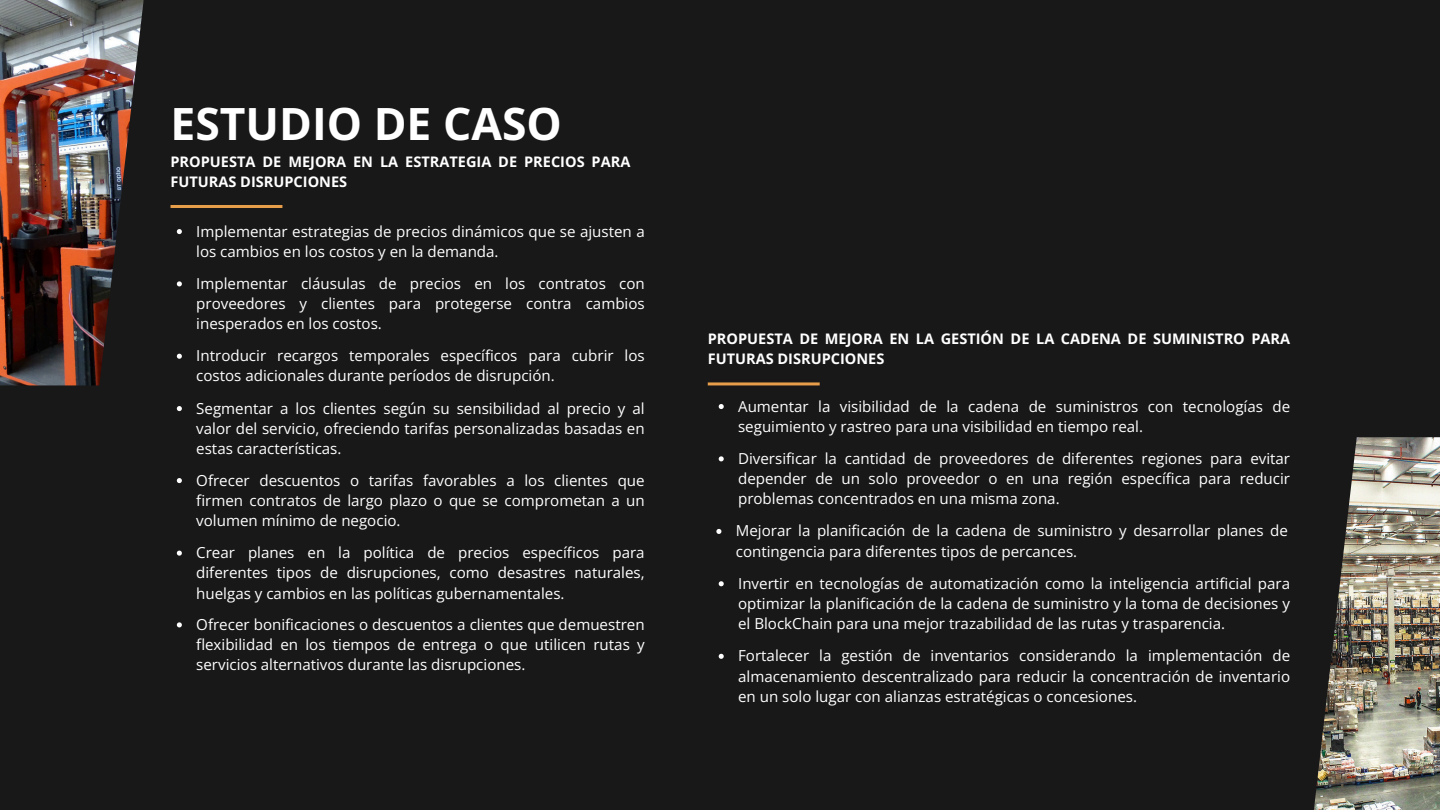
<style>
.page{position:relative;width:1440px;height:810px;background:#191818}
.page>*{position:absolute;margin:0;border:0;box-sizing:border-box;transform-origin:0 0}
.t1{font:700 44.4px "Open Sans";color:#fff}
.t2{font:15.1px/20.2px "Open Sans";color:#fff;text-align:justify}
.t3{font:700 14.5px/20.1px "Open Sans";color:#fff}
</style>
<div class="page">
<img style="left:0;top:0;width:144px;height:385px">
<img style="left:1314px;top:437px;width:126px;height:373px">
<hr style="left:171px;top:205px;width:111px;height:3px;background:#e69e4a">
<hr style="left:708px;top:382px;width:112px;height:3px;background:#e69e4a">
<svg style="left:177px;top:229px;width:5px;height:5px"></svg>
<svg style="left:177px;top:281px;width:5px;height:5px"></svg>
<svg style="left:177px;top:354px;width:5px;height:5px"></svg>
<svg style="left:177px;top:406px;width:5px;height:5px"></svg>
<svg style="left:177px;top:478px;width:5px;height:5px"></svg>
<svg style="left:177px;top:551px;width:5px;height:5px"></svg>
<svg style="left:177px;top:622px;width:5px;height:5px"></svg>
<svg style="left:719px;top:404px;width:5px;height:5px"></svg>
<svg style="left:719px;top:456px;width:5px;height:5px"></svg>
<svg style="left:716px;top:529px;width:5px;height:5px"></svg>
<svg style="left:719px;top:581px;width:5px;height:5px"></svg>
<svg style="left:719px;top:654px;width:5px;height:5px"></svg>
<h2 class="t1" style="left:171px;top:92px;width:393px">ESTUDIO DE CASO</h2>
<p class="t3" style="left:171px;top:151px;width:461px">PROPUESTA DE MEJORA EN LA ESTRATEGIA DE PRECIOS PARA<br>FUTURAS DISRUPCIONES</p>
<p class="t2" style="left:196px;top:221px;width:450px">Implementar estrategias de precios dinámicos que se ajusten a los cambios en los costos y en la demanda.</p>
<p class="t2" style="left:196px;top:273px;width:450px">Implementar cláusulas de precios en los contratos con proveedores y clientes para protegerse contra cambios inesperados en los costos.</p>
<p class="t2" style="left:196px;top:345px;width:450px">Introducir recargos temporales específicos para cubrir los costos adicionales durante períodos de disrupción.</p>
<p class="t2" style="left:196px;top:398px;width:450px">Segmentar a los clientes según su sensibilidad al precio y al valor del servicio, ofreciendo tarifas personalizadas basadas en estas características.</p>
<p class="t2" style="left:196px;top:470px;width:450px">Ofrecer descuentos o tarifas favorables a los clientes que firmen contratos de largo plazo o que se comprometan a un volumen mínimo de negocio.</p>
<h2 class="t2" style="left:196px;top:542px;width:450px">Crear planes en la política de precios específicos para diferentes tipos de disrupciones, como desastres naturales, huelgas y cambios en las políticas gubernamentales.</h2>
<p class="t2" style="left:196px;top:614px;width:450px">Ofrecer bonificaciones o descuentos a clientes que demuestren flexibilidad en los tiempos de entrega o que utilicen rutas y servicios alternativos durante las disrupciones.</p>
<p class="t3" style="left:708px;top:329px;width:584px">PROPUESTA DE MEJORA EN LA GESTIÓN DE LA CADENA DE SUMINISTRO PARA<br>FUTURAS DISRUPCIONES</p>
<p class="t2" style="left:738px;top:396px;width:554px">Aumentar la visibilidad de la cadena de suministros con tecnologías de seguimiento y rastreo para una visibilidad en tiempo real.</p>
<p class="t2" style="left:738px;top:448px;width:554px">Diversificar la cantidad de proveedores de diferentes regiones para evitar depender de un solo proveedor o en una región específica para reducir problemas concentrados en una misma zona.</p>
<p class="t2" style="left:736px;top:521px;width:554px">Mejorar la planificación de la cadena de suministro y desarrollar planes de contingencia para diferentes tipos de percances.</p>
<p class="t2" style="left:738px;top:573px;width:554px">Invertir en tecnologías de automatización como la inteligencia artificial para optimizar la planificación de la cadena de suministro y la toma de decisiones y el BlockChain para una mejor trazabilidad de las rutas y trasparencia.</p>
<p class="t2" style="left:738px;top:645px;width:554px">Fortalecer la gestión de inventarios considerando la implementación de almacenamiento descentralizado para reducir la concentración de inventario en un solo lugar con alianzas estratégicas o concesiones.</p>
</div>
